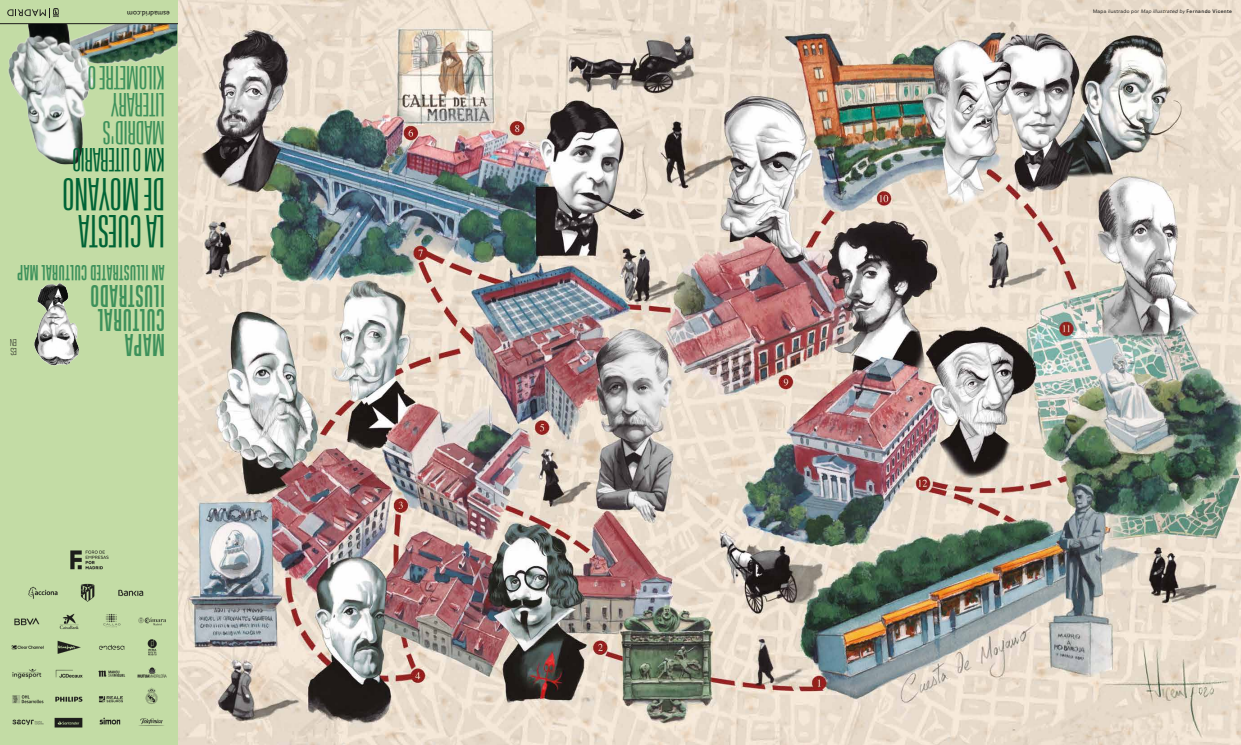
<style>
.page{position:relative;width:1241px;height:745px;background:#fff}
.page>*{position:absolute;margin:0;border:0;box-sizing:border-box;transform-origin:0 0}
.t1{font:45px/37.5px "Neue Plak Comp";color:#006436}
.t2{font:32.5px/27.5px "Neue Plak Comp";letter-spacing:-.005em;color:#3d915b}
.t3{font:32.5px "Neue Plak Comp";letter-spacing:-.01em;color:#006436}
.t4{font:600 30.62px/24.4px "Neue Plak Comp";letter-spacing:.035em;color:#3d915b}
.t5{font:600 21.25px "Neue Plak Comp";letter-spacing:.025em;color:#3d915b}
.t6{font:300 condensed 10px/9.4px "Neue Plak";color:#1d1d1b}
.t7{font:7.5px "Gill Sans";color:#1d1d1b}
.t8{font:5px "Neue Plak";letter-spacing:.075em;color:#1d1d1b}
.s1{font-style:italic}
.s2{font-family:"Neue Plak Text";font-weight:600}
</style>
<div class="page">
<img style="left:177px;top:0;width:1063px;height:744px">
<div style="left:0;top:0;width:177px;height:744px;background:#c3dca5"></div>
<img style="left:11px;top:550px;width:156px;height:178px">
<img style="left:115px;top:24px;width:62px;height:39px">
<svg style="left:7px;top:8px;width:52px;height:9px"></svg>
<hr style="left:0;top:23px;width:177px;height:1px;background:#1d1d1b">
<img style="left:4px;top:24px;width:111px;height:141px">
<img style="left:34px;top:283px;width:45px;height:83px">
<h3 class="t7" style="left:170px;top:18px;width:44px;rotate:-180deg">esmadrid.com</h3>
<p class="t8" style="left:1092px;top:7px;width:141px">Mapa ilustrado por <span class="s1">Map illustrated by</span><span class="s2">Fernando Vicente</span></p>
<h2 class="t2" style="left:165px;top:148px;width:79px;rotate:-180deg">MADRID'S<br>LITERARY<br>KILOMETRE 0</h2>
<h2 class="t3" style="left:165px;top:181px;width:94px;rotate:-180deg">KM 0 LITERARIO</h2>
<h1 class="t1" style="left:165px;top:252px;width:104px;rotate:-180deg">LA CUESTA<br>DE MOYANO</h1>
<h3 class="t5" style="left:164px;top:286px;width:148px;rotate:-180deg">AN CD EA TRS TUL L I ULTURAL MAP</h3>
<h3 class="t6" style="left:17px;top:357px;width:8px;rotate:-180deg">SE<br>NE</h3>
<h3 class="t4" style="left:165px;top:358px;width:76px;rotate:-180deg">MA AP<br>UC L T U LAR<br>LI USTRADO</h3>
</div>
